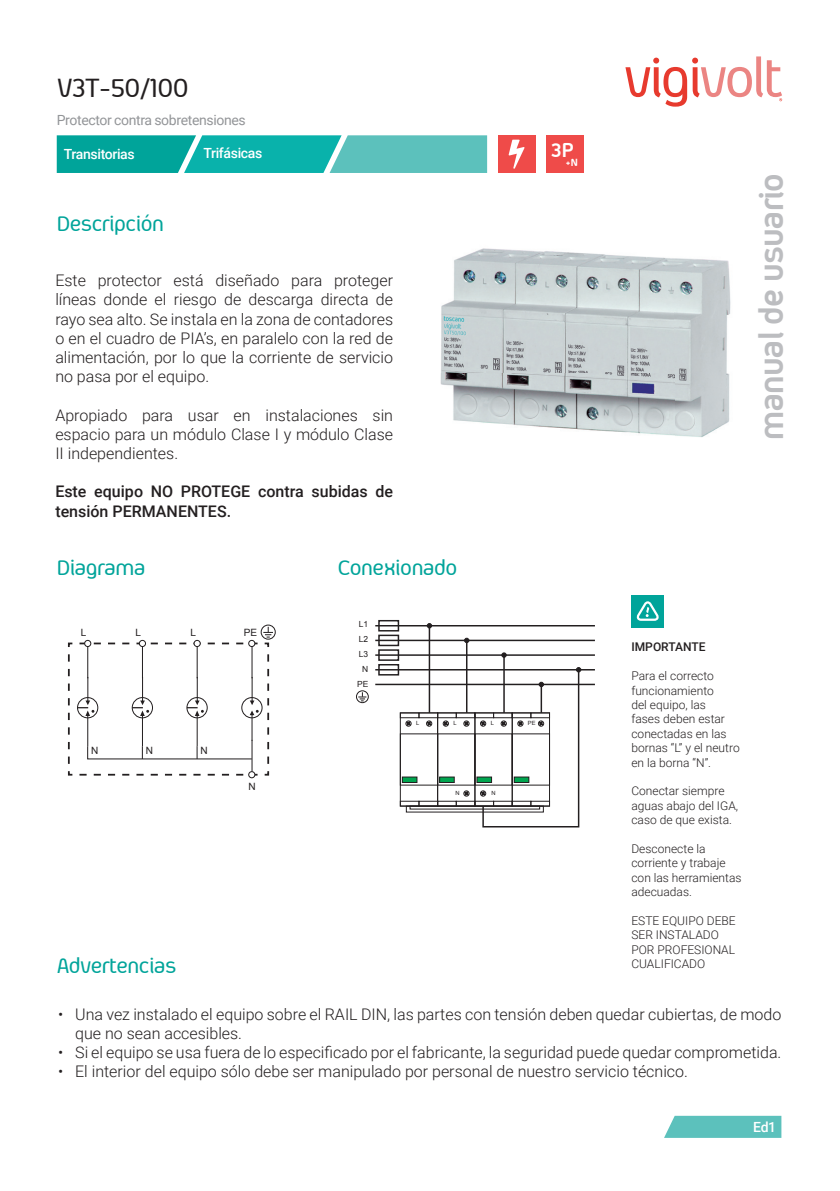
<style>
.page{position:relative;width:840px;height:1191px;background:#fff}
.page>*{position:absolute;margin:0;border:0;box-sizing:border-box;transform-origin:0 0}
.t1{font:700 37.8px "Aeroportal";letter-spacing:-.025em;color:#bcbdc0}
.t2{font:500 30px "Aeroportal";letter-spacing:-.025em;color:#231f20}
.t3{font:500 24px "Aeroportal";letter-spacing:-.025em;color:#00a49a}
.t4{font:700 23px "Aeroportal";color:#fff}
.t5{font:300 16px/19.2px "Roboto";color:#231f20;text-align:justify}
.t6{font:500 16px/19.2px "Roboto";color:#231f20}
.t7{font:14px "Roboto";letter-spacing:-.025em;color:#939598}
.t8{font:500 14px "Roboto";letter-spacing:-.025em;color:#fff}
.t9{font:300 12px/14.4px "Roboto";color:#231f20}
.t10{font:500 12px "Roboto";color:#231f20}
.t11{font:700 11.8px "Aeroportal";color:#fff}
.t12{font:10px "Arial";color:#231f20}
.t13{font:8.4px/15px "Arial";color:#231f20;text-align:right}
.t14{font:5.8px "Arial";color:#231f20}
</style>
<div class="page">
<svg style="left:57px;top:135px;width:430px;height:38px;background:#2bb5ae"></svg>
<div style="left:497px;top:135px;width:38px;height:38px;background:#ef4b49"></div>
<div style="left:545px;top:135px;width:38px;height:38px;background:#ef4b49"></div>
<div style="left:631px;top:595px;width:32px;height:33px;background:#00a49a"></div>
<svg style="left:636px;top:601px;width:22px;height:20px"></svg>
<svg style="left:664px;top:1115px;width:117px;height:22px;background:#69c6c1"></svg>
<svg style="left:508px;top:140px;width:16px;height:29px"></svg>
<svg style="left:625px;top:56px;width:156px;height:51px"></svg>
<svg style="left:358px;top:692px;width:8px;height:9px"></svg>
<div style="left:356px;top:690px;width:12px;height:13px;border:1px solid #231f20;border-radius:50%"></div>
<div style="left:399px;top:712px;width:39px;height:94px;border:1px solid #231f20"></div>
<div style="left:399px;top:733px;width:39px;height:52px;border:1px solid #231f20"></div>
<div style="left:399px;top:801px;width:20px;height:5px;border:1px solid #231f20"></div>
<div style="left:418px;top:801px;width:20px;height:5px;border:1px solid #231f20"></div>
<div style="left:399px;top:712px;width:20px;height:6px;border:1px solid #231f20"></div>
<div style="left:418px;top:712px;width:20px;height:6px;border:1px solid #231f20"></div>
<svg style="left:405px;top:720px;width:6px;height:6px"></svg>
<div style="left:402px;top:777px;width:15px;height:5px;background:#00a54f"></div>
<div style="left:401px;top:776px;width:16px;height:7px;border:1px solid #231f20"></div>
<div style="left:437px;top:712px;width:38px;height:94px;border:1px solid #231f20"></div>
<div style="left:437px;top:733px;width:38px;height:52px;border:1px solid #231f20"></div>
<div style="left:437px;top:801px;width:19px;height:5px;border:1px solid #231f20"></div>
<div style="left:455px;top:801px;width:20px;height:5px;border:1px solid #231f20"></div>
<div style="left:437px;top:712px;width:19px;height:6px;border:1px solid #231f20"></div>
<div style="left:455px;top:712px;width:20px;height:6px;border:1px solid #231f20"></div>
<svg style="left:442px;top:720px;width:6px;height:6px"></svg>
<div style="left:439px;top:777px;width:15px;height:5px;background:#00a54f"></div>
<div style="left:439px;top:776px;width:15px;height:7px;border:1px solid #231f20"></div>
<div style="left:474px;top:733px;width:38px;height:52px;border:1px solid #231f20"></div>
<div style="left:474px;top:801px;width:19px;height:5px;border:1px solid #231f20"></div>
<div style="left:474px;top:712px;width:19px;height:6px;border:1px solid #231f20"></div>
<div style="left:476px;top:777px;width:15px;height:5px;background:#00a54f"></div>
<div style="left:476px;top:776px;width:15px;height:7px;border:1px solid #231f20"></div>
<svg style="left:426px;top:720px;width:6px;height:6px"></svg>
<svg style="left:463px;top:720px;width:6px;height:6px"></svg>
<svg style="left:463px;top:790px;width:6px;height:6px"></svg>
<div style="left:409px;top:805px;width:130px;height:4px;border:1px solid #231f20"></div>
<hr style="left:375px;top:683px;width:219px;height:2px;background:#231f20">
<hr style="left:375px;top:669px;width:219px;height:1px;background:#231f20">
<hr style="left:375px;top:654px;width:219px;height:2px;background:#231f20">
<hr style="left:375px;top:639px;width:219px;height:2px;background:#231f20">
<hr style="left:375px;top:625px;width:219px;height:1px;background:#231f20">
<hr style="left:428px;top:626px;width:2px;height:87px;background:#231f20">
<hr style="left:465px;top:640px;width:2px;height:73px;background:#231f20">
<hr style="left:503px;top:655px;width:1px;height:58px;background:#231f20">
<svg style="left:427px;top:623px;width:4px;height:5px"></svg>
<svg style="left:464px;top:638px;width:5px;height:5px"></svg>
<svg style="left:501px;top:652px;width:5px;height:5px"></svg>
<svg style="left:480px;top:667px;width:100px;height:161px"></svg>
<div style="left:378px;top:664px;width:21px;height:11px;border:1px solid #231f20"></div>
<div style="left:378px;top:649px;width:21px;height:12px;border:1px solid #231f20"></div>
<div style="left:378px;top:634px;width:21px;height:12px;border:1px solid #231f20"></div>
<div style="left:378px;top:620px;width:21px;height:11px;border:1px solid #231f20"></div>
<img style="left:440px;top:248px;width:291px;height:189px">
<div style="left:260px;top:624px;width:15px;height:15px;border:1px solid #231f20;border-radius:50%"></div>
<div style="left:248px;top:771px;width:7px;height:7px;border:1px solid #231f20;border-radius:50%"></div>
<svg style="left:67px;top:627px;width:206px;height:149px"></svg>
<h2 class="t2" style="left:57px;top:72px;width:134px">V3T-50/100</h2>
<p class="t7" style="left:57px;top:110px;width:190px">Protector contra sobretensiones</p>
<p class="t8" style="left:64px;top:145px;width:72px">Transitorias</p>
<p class="t8" style="left:203px;top:143px;width:60px">Trifásicas</p>
<h3 class="t3" style="left:57px;top:211px;width:109px">Descripción</h3>
<p class="t5" style="left:55px;top:270px;width:339px">Este protector está diseñado para proteger líneas donde el riesgo de descarga directa de rayo sea alto. Se instala en la zona de contadores o en el cuadro de PIA’s, en paralelo con la red de alimentación, por lo que la corriente de servicio no pasa por el equipo.</p>
<p class="t5" style="left:55px;top:405px;width:339px">Apropiado para usar en instalaciones sin espacio para un módulo Clase I y módulo Clase II independientes.</p>
<p class="t6" style="left:55px;top:481px;width:339px">Este equipo NO PROTEGE contra subidas de tensión PERMANENTES.</p>
<h3 class="t3" style="left:57px;top:555px;width:90px">Diagrama</h3>
<h3 class="t3" style="left:337px;top:555px;width:121px">Conexionado</h3>
<h3 class="t4" style="left:550px;top:138px;width:24px">3P</h3>
<p class="t11" style="left:565px;top:156px;width:13px">+N</p>
<h1 class="t1" style="left:751px;top:440px;width:269px;rotate:-90deg">manual de usuario</h1>
<p class="t13" style="left:357px;top:617px;width:13px">L1<br>L2<br>L3<br>N<br>PE</p>
<p class="t12" style="left:81px;top:626px;width:7px">L</p>
<p class="t12" style="left:136px;top:626px;width:7px">L</p>
<p class="t12" style="left:190px;top:626px;width:7px">L</p>
<p class="t12" style="left:244px;top:626px;width:15px">PE</p>
<p class="t10" style="left:631px;top:638px;width:76px">IMPORTANTE</p>
<p class="t9" style="left:631px;top:668px;width:110px">Para el correcto funcionamiento<br>del equipo, las<br>fases deben estar conectadas en las bornas “L” y el neutro en la borna “N”.</p>
<p class="t9" style="left:631px;top:783px;width:108px">Conectar siempre aguas abajo del IGA, caso de que exista.</p>
<p class="t9" style="left:631px;top:841px;width:112px">Desconecte la corriente y trabaje con las herramientas adecuadas.</p>
<p class="t9" style="left:631px;top:913px;width:106px">ESTE EQUIPO DEBE<br>SER INSTALADO<br>POR PROFESIONAL<br>CUALIFICADO</p>
<p class="t5" style="left:75px;top:1004px;width:707px;text-indent:-17px">• Una vez instalado el equipo sobre el RAIL DIN, las partes con tensión deben quedar cubiertas, de modo que no sean accesibles.</p>
<p class="t5" style="left:58px;top:1042px;width:724px">• Si el equipo se usa fuera de lo especificado por el fabricante, la seguridad puede quedar comprometida.</p>
<p class="t5" style="left:58px;top:1061px;width:631px">• El interior del equipo sólo debe ser manipulado por personal de nuestro servicio técnico.</p>
<p class="t14" style="left:416px;top:719px;width:5px">L</p>
<p class="t14" style="left:453px;top:719px;width:5px">L</p>
<p class="t14" style="left:490px;top:719px;width:5px">L</p>
<p class="t14" style="left:527px;top:719px;width:9px">PE</p>
<p class="t12" style="left:146px;top:743px;width:9px">N</p>
<p class="t12" style="left:200px;top:743px;width:9px">N</p>
<p class="t12" style="left:91px;top:743px;width:9px">N</p>
<p class="t12" style="left:248px;top:780px;width:9px">N</p>
<p class="t14" style="left:455px;top:789px;width:6px">N</p>
<p class="t14" style="left:491px;top:789px;width:6px">N</p>
<h3 class="t3" style="left:57px;top:953px;width:121px">Advertencias</h3>
<p class="t8" style="left:752px;top:1117px;width:24px">Ed1</p>
</div>
